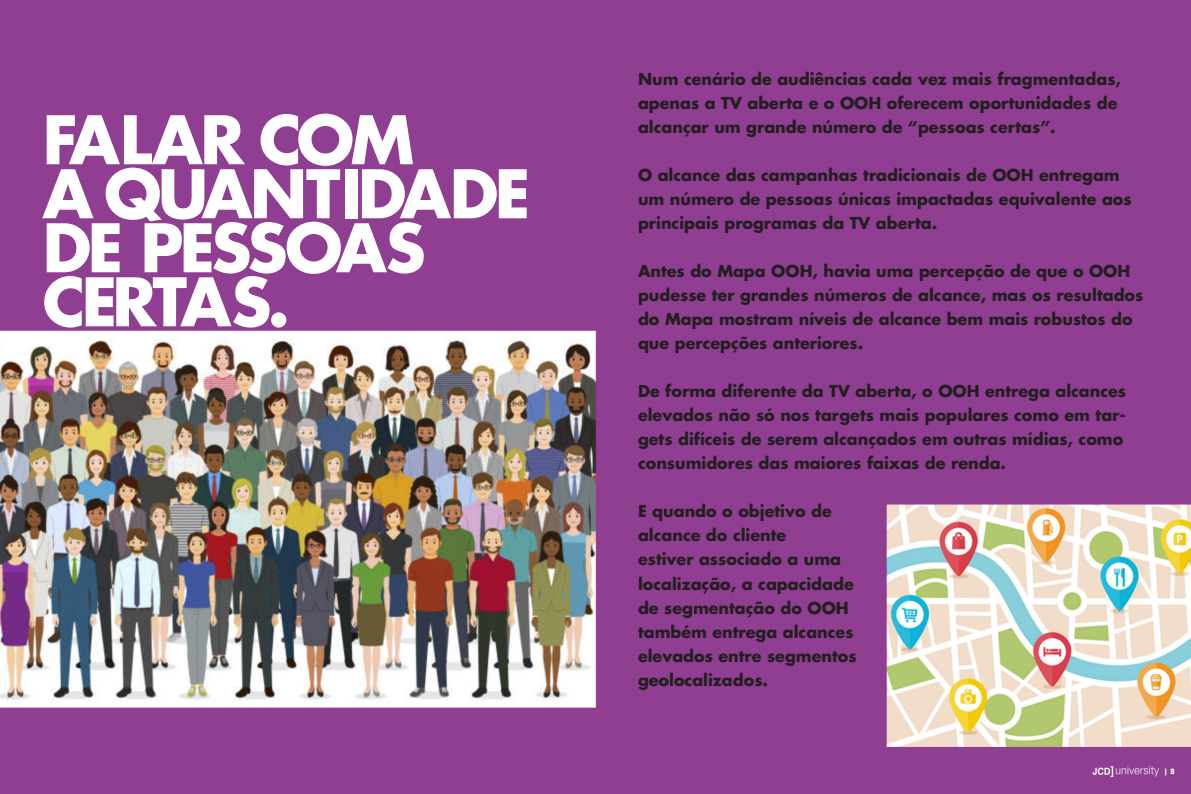
<style>
.page{position:relative;width:1191px;height:794px;background:#fff}
.page>*{position:absolute;margin:0;border:0;box-sizing:border-box;transform-origin:0 0}
.t1{font:700 65px "Futura";letter-spacing:-.06em;color:#fff}
.t2{font:700 16px/24px "Futura";color:#231f20}
.t3{font:700 7px "Futura";color:#fff}
</style>
<div class="page">
<img style="left:0;top:0;width:1191px;height:794px">
<img style="left:1090px;top:764px;width:71px;height:14px">
<p class="t1" style="left:43px;top:97px;width:373px">FALAR COM</p>
<p class="t1" style="left:43px;top:151px;width:489px">A QUANTIDADE</p>
<p class="t1" style="left:43px;top:205px;width:384px">DE PESSOAS</p>
<p class="t1" style="left:43px;top:259px;width:249px">CERTAS.</p>
<p class="t2" style="left:638px;top:67px;width:484px">Num cenário de audiências cada vez mais fragmentadas, apenas a TV aberta e o OOH oferecem oportunidades de alcançar um grande número de “pessoas certas”.</p>
<p class="t2" style="left:638px;top:163px;width:495px">O alcance das campanhas tradicionais de OOH entregam um número de pessoas únicas impactadas equivalente aos principais programas da TV aberta.</p>
<p class="t2" style="left:638px;top:259px;width:507px">Antes do Mapa OOH, havia uma percepção de que o OOH pudesse ter grandes números de alcance, mas os resultados do Mapa mostram níveis de alcance bem mais robustos do que percepções anteriores.</p>
<p class="t2" style="left:638px;top:379px;width:489px">De forma diferente da TV aberta, o OOH entrega alcances elevados não só nos targets mais populares como em tar&shy;gets difíceis de serem alcançados em outras mídias, como consumidores das maiores faixas de renda.</p>
<p class="t2" style="left:638px;top:499px;width:195px">E quando o objetivo de</p>
<p class="t2" style="left:638px;top:523px;width:150px">alcance do cliente</p>
<p class="t2" style="left:638px;top:547px;width:220px">estiver associado a uma localização, a capacidade de segmentação do OOH também entrega alcances elevados entre segmentos geolocalizados.</p>
<p class="t3" style="left:1163px;top:766px;width:13px">| 8</p>
</div>
